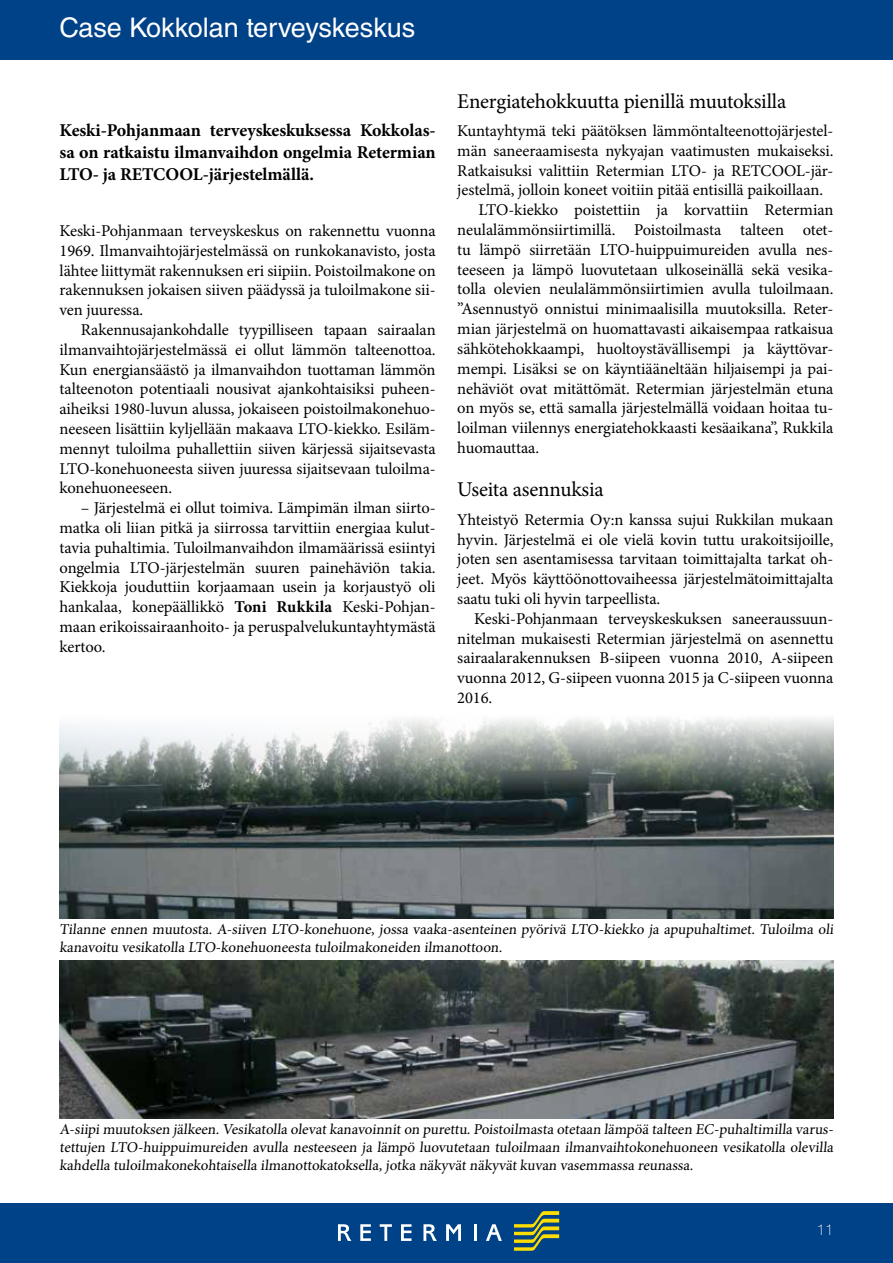
<style>
.page{position:relative;width:893px;height:1263px;background:#fff}
.page>*{position:absolute;margin:0;border:0;box-sizing:border-box;transform-origin:0 0}
.t1{font:27px "Helvetica LT Std";color:#fff}
.t2{font:21px "Minion Pro";letter-spacing:-.01em;color:#000}
.t3{font:700 18px/21.6px "Minion Pro";letter-spacing:-.005em;color:#000;text-align:justify}
.t4{font:16.5px/19.8px "Minion Pro";letter-spacing:-.005em;color:#000;text-align:justify}
.t5{font:15px/18px "Minion Pro";letter-spacing:.005em;color:#000}
.t6{font:100 15px "Helvetica Neue LT Std";color:#fff}
.s1{font-weight:700}
</style>
<div class="page">
<div style="left:0;top:1203px;width:893px;height:60px;background:#004288"></div>
<svg style="left:514px;top:1211px;width:45px;height:40px"></svg>
<svg style="left:338px;top:1224px;width:13px;height:17px"></svg>
<svg style="left:360px;top:1224px;width:11px;height:17px"></svg>
<svg style="left:380px;top:1224px;width:12px;height:17px"></svg>
<svg style="left:401px;top:1224px;width:10px;height:17px"></svg>
<svg style="left:423px;top:1224px;width:14px;height:17px"></svg>
<svg style="left:446px;top:1224px;width:15px;height:17px"></svg>
<svg style="left:474px;top:1224px;width:2px;height:17px"></svg>
<svg style="left:486px;top:1224px;width:16px;height:17px"></svg>
<div style="left:0;top:0;width:893px;height:60px;background:#004288"></div>
<img style="left:60px;top:718px;width:773px;height:200px">
<img style="left:60px;top:960px;width:773px;height:158px">
<h1 class="t1" style="left:60px;top:12px;width:357px">Case Kokkolan terveyskeskus</h1>
<p class="t3" style="left:60px;top:120px;width:378px">Keski-Pohjanmaan terveyskeskuksessa Kokkolas&shy;sa on ratkaistu ilmanvaihdon ongelmia Retermian LTO- ja RETCOOL-järjestelmällä.</p>
<p class="t4" style="left:60px;top:221px;width:378px">Keski-Pohjanmaan terveyskeskus on rakennettu vuonna 1969. Ilmanvaihtojärjestelmässä on runkokanavisto, josta lähtee liittymät rakennuksen eri siipiin. Poistoilmakone on rakennuksen jokaisen siiven päädyssä ja tuloilmakone sii&shy;ven juuressa.</p>
<p class="t4" style="left:60px;top:320px;width:378px;text-indent:21px">Rakennusajankohdalle tyypilliseen tapaan sairaalan ilmanvaihtojärjestelmässä ei ollut lämmön talteenottoa.<br>Kun energiansäästö ja ilmanvaihdon tuottaman lämmön talteenoton potentiaali nousivat ajankohtaisiksi puheen&shy;aiheiksi 1980-luvun alussa, jokaiseen poistoilmakonehuo&shy;neeseen lisättiin kyljellään makaava LTO-kiekko. Esiläm&shy;mennyt tuloilma puhallettiin siiven kärjessä sijaitsevasta LTO-konehuoneesta siiven juuressa sijaitsevaan tuloilma&shy;konehuoneeseen.</p>
<p class="t4" style="left:60px;top:498px;width:378px;text-indent:21px">– Järjestelmä ei ollut toimiva. Lämpimän ilman siirto&shy;matka oli liian pitkä ja siirrossa tarvittiin energiaa kulut&shy;tavia puhaltimia. Tuloilmanvaihdon ilmamäärissä esiintyi ongelmia LTO-järjestelmän suuren painehäviön takia.<br>Kiekkoja jouduttiin korjaamaan usein ja korjaustyö oli hankalaa, konepäällikkö <span class="s1">Toni Rukkila</span> Keski-Pohjan&shy;maan erikoissairaanhoito- ja peruspalvelukuntayhtymästä kertoo.</p>
<p class="t2" style="left:457px;top:87px;width:331px">Energiatehokkuutta pienillä muutoksilla</p>
<p class="t4" style="left:457px;top:121px;width:378px">Kuntayhtymä teki päätöksen lämmöntalteenottojärjestel-</p>
<p class="t4" style="left:457px;top:141px;width:378px">män saneeraamisesta nykyajan vaatimusten mukaiseksi.</p>
<p class="t4" style="left:457px;top:161px;width:378px">Ratkaisuksi valittiin Retermian LTO- ja RETCOOL-jär-</p>
<p class="t4" style="left:457px;top:180px;width:367px">jestelmä, jolloin koneet voitiin pitää entisillä paikoillaan.</p>
<p class="t4" style="left:479px;top:200px;width:356px">LTO-kiekko poistettiin ja korvattiin Retermian</p>
<p class="t4" style="left:457px;top:220px;width:378px">neulalämmönsiirtimillä. Poistoilmasta talteen otet-</p>
<p class="t4" style="left:457px;top:240px;width:378px">tu lämpö siirretään LTO-huippuimureiden avulla nes-</p>
<p class="t4" style="left:457px;top:260px;width:378px">teeseen ja lämpö luovutetaan ulkoseinällä sekä vesika-</p>
<p class="t4" style="left:457px;top:279px;width:378px">tolla olevien neulalämmönsiirtimien avulla tuloilmaan.</p>
<p class="t4" style="left:457px;top:299px;width:378px">”Asennustyö onnistui minimaalisilla muutoksilla. Reter-</p>
<p class="t4" style="left:457px;top:319px;width:378px">mian järjestelmä on huomattavasti aikaisempaa ratkaisua</p>
<p class="t4" style="left:457px;top:339px;width:378px">sähkötehokkaampi, huoltoystävällisempi ja käyttövar-</p>
<p class="t4" style="left:457px;top:359px;width:378px">mempi. Lisäksi se on käyntiääneltään hiljaisempi ja pai-</p>
<p class="t4" style="left:457px;top:378px;width:378px">nehäviöt ovat mitättömät. Retermian järjestelmän etuna</p>
<p class="t4" style="left:457px;top:398px;width:378px">on myös se, että samalla järjestelmällä voidaan hoitaa tu-</p>
<p class="t4" style="left:457px;top:418px;width:378px">loilman viilennys energiatehokkaasti kesäaikana”, Rukkila</p>
<p class="t4" style="left:457px;top:438px;width:83px">huomauttaa.</p>
<p class="t2" style="left:457px;top:476px;width:148px">Useita asennuksia</p>
<p class="t4" style="left:457px;top:510px;width:378px">Yhteistyö Retermia Oy:n kanssa sujui Rukkilan mukaan hyvin. Järjestelmä ei ole vielä kovin tuttu urakoitsijoille, joten sen asentamisessa tarvitaan toimittajalta tarkat oh&shy;jeet. Myös käyttöönottovaiheessa järjestelmätoimittajalta saatu tuki oli hyvin tarpeellista.</p>
<p class="t4" style="left:457px;top:609px;width:378px;text-indent:17px">Keski-Pohjanmaan terveyskeskuksen saneeraussuun&shy;nitelman mukaisesti Retermian järjestelmä on asennettu sairaalarakennuksen B-siipeen vuonna 2010, A-siipeen vuonna 2012, G-siipeen vuonna 2015 ja C-siipeen vuonna 2016.</p>
<p class="t5" style="left:60px;top:920px;width:778px">Tilanne ennen muutosta. A-siiven LTO-konehuone, jossa vaaka-asenteinen pyörivä LTO-kiekko ja apupuhaltimet. Tuloilma oli kanavoitu vesikatolla LTO-konehuoneesta tuloilmakoneiden ilmanottoon.</p>
<p class="t5" style="left:60px;top:1120px;width:777px;text-align:justify">A-siipi muutoksen jälkeen. Vesikatolla olevat kanavoinnit on purettu. Poistoilmasta otetaan lämpöä talteen EC-puhaltimilla varus&shy;tettujen LTO-huippuimureiden avulla nesteeseen ja lämpö luovutetaan tuloilmaan ilmanvaihtokonehuoneen vesikatolla olevilla kahdella tuloilmakonekohtaisella ilmanottokatoksella, jotka näkyvät näkyvät kuvan vasemmassa reunassa.</p>
<p class="t6" style="left:817px;top:1221px;width:18px">11</p>
</div>
